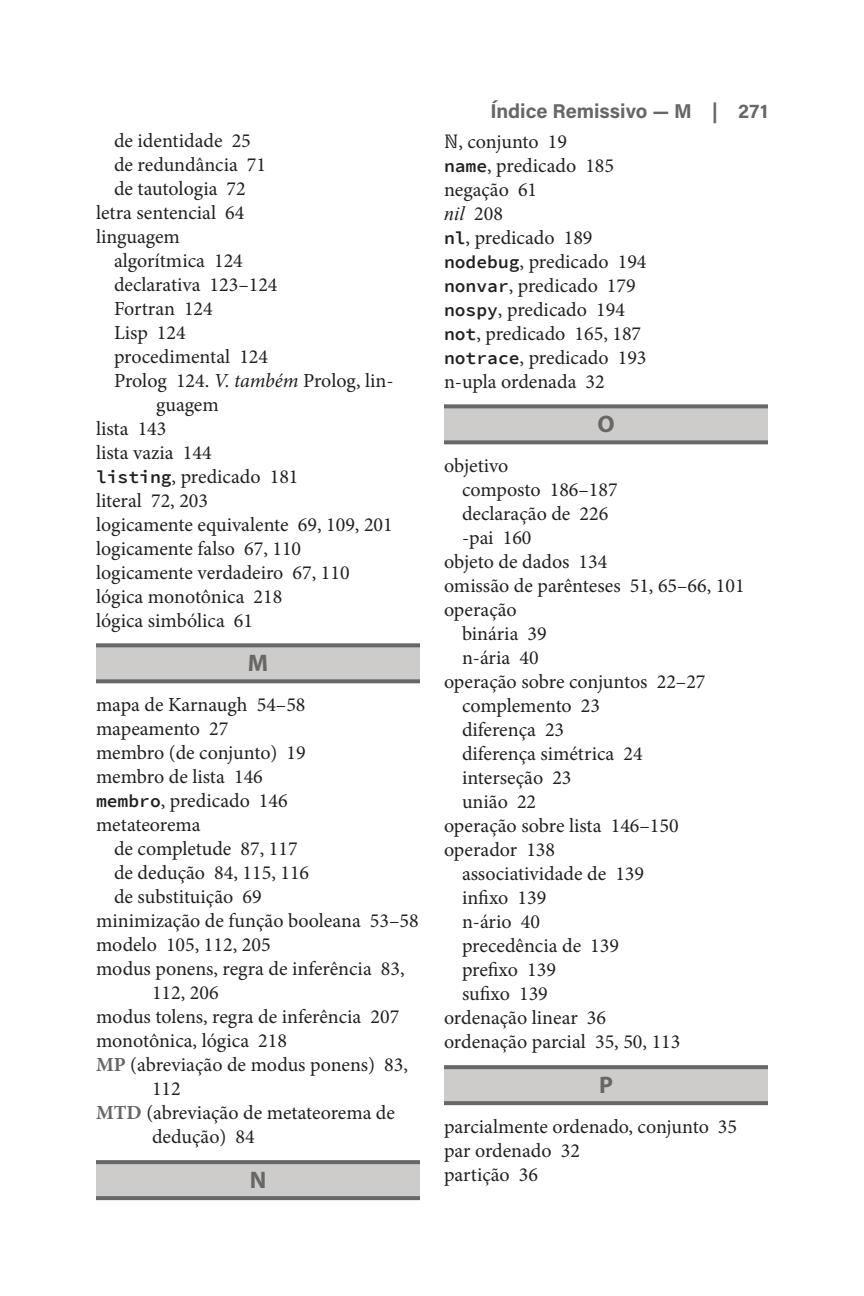
<style>
.page{position:relative;width:864px;height:1296px;background:#fff}
.page>*{position:absolute;margin:0;border:0;box-sizing:border-box;transform-origin:0 0}
.t1{font:700 24px "Myriad Pro";color:#676767}
.t2{font:20px/24px "Minion Pro";color:#231f20}
.t3{font:700 20px "Acumin Pro";color:#676767}
.t4{font:italic 20px "Times New Roman";color:#231f20}
.s1{font-style:italic}
.s2{font-family:"Source Code Pro";font-weight:600;font-size:18px}
.s3{font-weight:700;color:#676767}
.s4{font-family:"Cambria Math"}
.s5{font-family:"Minion Pro";font-style:normal}
</style>
<div class="page">
<div style="left:96px;top:645px;width:324px;height:38px;background:#ceccca"></div>
<svg style="left:96px;top:643px;width:324px;height:4px"></svg>
<svg style="left:96px;top:679px;width:324px;height:4px"></svg>
<div style="left:96px;top:1162px;width:324px;height:38px;background:#ceccca"></div>
<svg style="left:96px;top:1160px;width:324px;height:4px"></svg>
<svg style="left:96px;top:1196px;width:324px;height:4px"></svg>
<div style="left:444px;top:406px;width:324px;height:38px;background:#ceccca"></div>
<svg style="left:444px;top:404px;width:324px;height:4px"></svg>
<svg style="left:444px;top:440px;width:324px;height:4px"></svg>
<div style="left:444px;top:1067px;width:324px;height:38px;background:#ceccca"></div>
<svg style="left:444px;top:1065px;width:324px;height:4px"></svg>
<svg style="left:444px;top:1101px;width:324px;height:4px"></svg>
<p class="t2" style="left:114px;top:128px;width:138px">de identidade 25</p>
<p class="t2" style="left:114px;top:152px;width:154px">de redundância 71</p>
<p class="t2" style="left:114px;top:176px;width:133px">de tautologia 72</p>
<p class="t2" style="left:96px;top:200px;width:150px">letra sentencial 64</p>
<p class="t2" style="left:96px;top:224px;width:85px">linguagem</p>
<p class="t2" style="left:114px;top:248px;width:130px">algorítmica 124</p>
<p class="t2" style="left:114px;top:272px;width:165px">declarativa 123–124</p>
<p class="t2" style="left:114px;top:296px;width:100px">Fortran 124</p>
<p class="t2" style="left:114px;top:320px;width:73px">Lisp 124</p>
<p class="t2" style="left:114px;top:344px;width:156px">procedimental 124</p>
<p class="t2" style="left:156px;top:368px;width:239px;text-indent:-42px">Prolog 124. <span class="s1">V. também</span> Prolog, lin&shy;guagem</p>
<p class="t2" style="left:96px;top:416px;width:72px">lista 143</p>
<p class="t2" style="left:96px;top:440px;width:117px">lista vazia 144</p>
<p class="t2" style="left:96px;top:464px;width:204px"><span class="s2">listing</span>, predicado 181</p>
<p class="t2" style="left:96px;top:488px;width:114px">literal 72, 203</p>
<p class="t2" style="left:96px;top:512px;width:298px">logicamente equivalente 69, 109, 201</p>
<p class="t2" style="left:96px;top:536px;width:207px">logicamente falso 67, 110</p>
<p class="t2" style="left:96px;top:560px;width:255px">logicamente verdadeiro 67, 110</p>
<p class="t2" style="left:96px;top:584px;width:188px">lógica monotônica 218</p>
<p class="t2" style="left:96px;top:608px;width:159px">lógica simbólica 61</p>
<p class="t1" style="left:248px;top:650px;width:22px">M</p>
<p class="t2" style="left:96px;top:693px;width:211px">mapa de Karnaugh 54–58</p>
<p class="t2" style="left:96px;top:717px;width:134px">mapeamento 27</p>
<p class="t2" style="left:96px;top:741px;width:211px">membro (de conjunto) 19</p>
<p class="t2" style="left:96px;top:765px;width:168px">membro de lista 146</p>
<p class="t2" style="left:96px;top:789px;width:193px"><span class="s2">membro</span>, predicado 146</p>
<p class="t2" style="left:96px;top:813px;width:106px">metateorema</p>
<p class="t2" style="left:114px;top:837px;width:185px">de completude 87, 117</p>
<p class="t2" style="left:114px;top:861px;width:197px">de dedução 84, 115, 116</p>
<p class="t2" style="left:114px;top:885px;width:149px">de substituição 69</p>
<p class="t2" style="left:96px;top:909px;width:324px">minimização de função booleana 53–58</p>
<p class="t2" style="left:96px;top:933px;width:176px">modelo 105, 112, 205</p>
<p class="t2" style="left:152px;top:957px;width:254px;text-indent:-56px">modus ponens, regra de inferência 83,<br>112, 206</p>
<p class="t2" style="left:96px;top:1005px;width:305px">modus tolens, regra de inferência 207</p>
<p class="t2" style="left:96px;top:1029px;width:192px">monotônica, lógica 218</p>
<p class="t2" style="left:152px;top:1053px;width:257px;text-indent:-56px"><span class="s3">MP</span> (abreviação de modus ponens) 83,<br>112</p>
<p class="t2" style="left:152px;top:1101px;width:245px;text-indent:-56px"><span class="s3">MTD</span> (abreviação de metateorema de dedução) 84</p>
<p class="t1" style="left:250px;top:1167px;width:18px">N</p>
<p class="t3" style="left:490px;top:97px;width:279px">Índice Remissivo — M | 271</p>
<p class="t2" style="left:444px;top:129px;width:125px"><span class="s4">ℕ</span>, conjunto 19</p>
<p class="t2" style="left:444px;top:153px;width:172px"><span class="s2">name</span>, predicado 185</p>
<p class="t2" style="left:444px;top:177px;width:95px">negação 61</p>
<p class="t4" style="left:444px;top:199px;width:60px">nil <span class="s5">208</span></p>
<p class="t2" style="left:444px;top:225px;width:150px"><span class="s2">nl</span>, predicado 189</p>
<p class="t2" style="left:444px;top:249px;width:204px"><span class="s2">nodebug</span>, predicado 194</p>
<p class="t2" style="left:444px;top:273px;width:193px"><span class="s2">nonvar</span>, predicado 179</p>
<p class="t2" style="left:444px;top:297px;width:182px"><span class="s2">nospy</span>, predicado 194</p>
<p class="t2" style="left:444px;top:321px;width:199px"><span class="s2">not</span>, predicado 165, 187</p>
<p class="t2" style="left:444px;top:345px;width:204px"><span class="s2">notrace</span>, predicado 193</p>
<p class="t2" style="left:444px;top:369px;width:162px">n-upla ordenada 32</p>
<p class="t1" style="left:597px;top:411px;width:19px">O</p>
<p class="t2" style="left:444px;top:454px;width:66px">objetivo</p>
<p class="t2" style="left:462px;top:478px;width:157px">composto 186–187</p>
<p class="t2" style="left:462px;top:502px;width:148px">declaração de 226</p>
<p class="t2" style="left:462px;top:526px;width:71px">-pai 160</p>
<p class="t2" style="left:444px;top:550px;width:165px">objeto de dados 134</p>
<p class="t2" style="left:444px;top:574px;width:302px">omissão de parênteses 51, 65–66, 101</p>
<p class="t2" style="left:444px;top:598px;width:74px">operação</p>
<p class="t2" style="left:462px;top:622px;width:86px">binária 39</p>
<p class="t2" style="left:462px;top:646px;width:78px">n-ária 40</p>
<p class="t2" style="left:444px;top:670px;width:263px">operação sobre conjuntos 22–27</p>
<p class="t2" style="left:462px;top:694px;width:140px">complemento 23</p>
<p class="t2" style="left:462px;top:718px;width:104px">diferença 23</p>
<p class="t2" style="left:462px;top:742px;width:182px">diferença simétrica 24</p>
<p class="t2" style="left:462px;top:766px;width:111px">interseção 23</p>
<p class="t2" style="left:462px;top:790px;width:76px">união 22</p>
<p class="t2" style="left:444px;top:814px;width:236px">operação sobre lista 146–150</p>
<p class="t2" style="left:444px;top:838px;width:113px">operador 138</p>
<p class="t2" style="left:462px;top:862px;width:184px">associatividade de 139</p>
<p class="t2" style="left:462px;top:886px;width:86px">infixo 139</p>
<p class="t2" style="left:462px;top:910px;width:80px">n-ário 40</p>
<p class="t2" style="left:462px;top:934px;width:159px">precedência de 139</p>
<p class="t2" style="left:462px;top:958px;width:95px">prefixo 139</p>
<p class="t2" style="left:462px;top:982px;width:87px">sufixo 139</p>
<p class="t2" style="left:444px;top:1006px;width:164px">ordenação linear 36</p>
<p class="t2" style="left:444px;top:1030px;width:238px">ordenação parcial 35, 50, 113</p>
<p class="t1" style="left:599px;top:1072px;width:15px">P</p>
<p class="t2" style="left:444px;top:1115px;width:295px">parcialmente ordenado, conjunto 35</p>
<p class="t2" style="left:444px;top:1139px;width:138px">par ordenado 32</p>
<p class="t2" style="left:444px;top:1163px;width:96px">partição 36</p>
</div>
